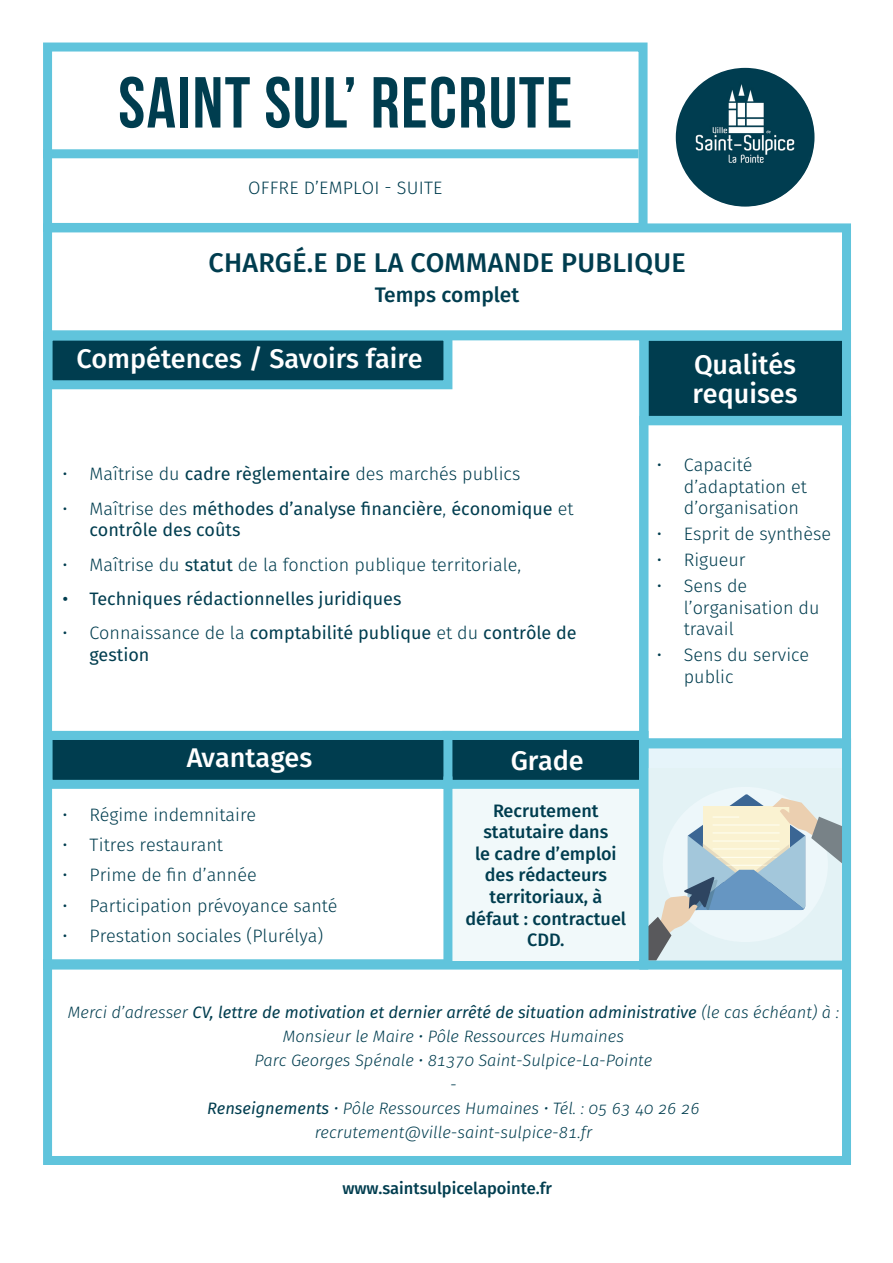
<style>
.page{position:relative;width:893px;height:1263px;background:#fff}
.page>*{position:absolute;margin:0;border:0;box-sizing:border-box;transform-origin:0 0}
.t1{font:700 72px "Bebas Neue";letter-spacing:.02em;color:#003d4f}
.t2{font:500 27px/28.5px "Fira Sans";color:#fff}
.t3{font:500 27px "Fira Sans";letter-spacing:.01em;color:#003d4f}
.t4{font:500 21px "Fira Sans";color:#003d4f}
.t5{font:300 18px/21.6px "Fira Sans";color:#003d4f}
.t6{font:18px/21.6px "Fira Sans";color:#003d4f}
.t7{font:500 18px/21.6px "Fira Sans";color:#003d4f;text-align:center}
.t8{font:italic 300 16.5px/24px "Fira Sans";color:#003d4f;text-align:center}
.t9{font:500 16.5px "Fira Sans";color:#003d4f}
.s1{font-weight:400}
.s2{font-weight:300}
</style>
<div class="page">
<div style="left:640px;top:332px;width:211px;height:93px;background:#003d4f;border:9px solid #60c4dc"></div>
<div style="left:44px;top:331px;width:408px;height:58px;background:#003d4f;border:9px solid #60c4dc"></div>
<div style="left:639px;top:416px;width:212px;height:332px;border:9px solid #60c4dc"></div>
<div style="left:43px;top:43px;width:604px;height:189px;border:9px solid #60c4dc"></div>
<img style="left:676px;top:68px;width:138px;height:139px;border-radius:69px">
<div style="left:43px;top:149px;width:595px;height:9px;background:#60c4dc"></div>
<div style="left:43px;top:223px;width:808px;height:116px;border:9px solid #60c4dc"></div>
<div style="left:43px;top:331px;width:605px;height:638px;border:9px solid #60c4dc"></div>
<svg style="left:43px;top:729px;width:809px;height:436px"></svg>
<div style="left:52px;top:731px;width:596px;height:9px;background:#60c4dc"></div>
<div style="left:452px;top:789px;width:187px;height:171px;background:#f1f9fa"></div>
<div style="left:443px;top:776px;width:9px;height:191px;background:#60c4dc"></div>
<h1 class="t1" style="left:118px;top:63px;width:456px">SAINT SUL’ RECRUTE</h1>
<p class="t5" style="left:248px;top:177px;width:196px">OFFRE D’EMPLOI - SUITE</p>
<h2 class="t3" style="left:208px;top:244px;width:479px">CHARGÉ.E DE LA COMMANDE PUBLIQUE</h2>
<p class="t4" style="left:375px;top:280px;width:146px">Temps complet</p>
<h2 class="t2" style="left:76px;top:344px;width:348px">Compétences / Savoirs faire</h2>
<h2 class="t2" style="left:692px;top:351px;width:107px">Qualités requises</h2>
<p class="t5" style="left:63px;top:463px;width:459px">• Maîtrise du <span class="s1">cadre règlementaire</span> des marchés publics</p>
<p class="t6" style="left:90px;top:498px;width:486px;text-indent:-27px"><span class="s2">• Maîtrise des</span> méthodes d’analyse financière<span class="s2">,</span> économique <span class="s2">et </span>contrôle des coûts</p>
<p class="t5" style="left:63px;top:554px;width:460px">• Maîtrise du <span class="s1">statut</span> de la fonction publique territoriale,</p>
<p class="t6" style="left:63px;top:588px;width:340px">• Techniques rédactionnelles juridiques</p>
<p class="t6" style="left:90px;top:622px;width:489px;text-indent:-27px"><span class="s2">• Connaissance de la</span> comptabilité publique <span class="s2">et du</span> contrôle de gestion</p>
<h2 class="t2" style="left:187px;top:744px;width:127px">Avantages</h2>
<p class="t5" style="left:63px;top:804px;width:195px">• Régime indemnitaire</p>
<p class="t5" style="left:63px;top:834px;width:162px">• Titres restaurant</p>
<p class="t5" style="left:63px;top:864px;width:196px">• Prime de fin d’année</p>
<p class="t5" style="left:63px;top:894px;width:277px">• Participation prévoyance santé</p>
<p class="t5" style="left:63px;top:924px;width:262px">• Prestation sociales (Plurélya)</p>
<h2 class="t2" style="left:511px;top:746px;width:74px">Grade</h2>
<p class="t7" style="left:465px;top:799px;width:162px">Recrutement statutaire dans<br>le cadre d’emploi des rédacteurs territoriaux, à défaut : contractuel<br>CDD.</p>
<p class="t5" style="left:684px;top:454px;width:125px;text-indent:-27px">• Capacité d’adaptation et d’organisation</p>
<p class="t5" style="left:657px;top:523px;width:176px">• Esprit de synthèse</p>
<p class="t5" style="left:657px;top:549px;width:90px">• Rigueur</p>
<p class="t5" style="left:684px;top:575px;width:137px;text-indent:-27px">• Sens de l’organisation du travail</p>
<p class="t5" style="left:684px;top:644px;width:127px;text-indent:-27px">• Sens du service public</p>
<p class="t8" style="left:68px;top:1000px;width:773px">Merci d’adresser <span class="s1">CV, lettre de motivation et dernier arrêté de situation administrative</span> (le cas échéant) à :<br>Monsieur le Maire • Pôle Ressources Humaines<br>Parc Georges Spénale • 81370 Saint-Sulpice-La-Pointe<br>-<br><span class="s1">Renseignements</span> • Pôle Ressources Humaines • Tél. : 05 63 40 26 26 recrutement@ville-saint-sulpice-81.fr</p>
<p class="t9" style="left:342px;top:1176px;width:211px">www.saintsulpicelapointe.fr</p>
</div>
